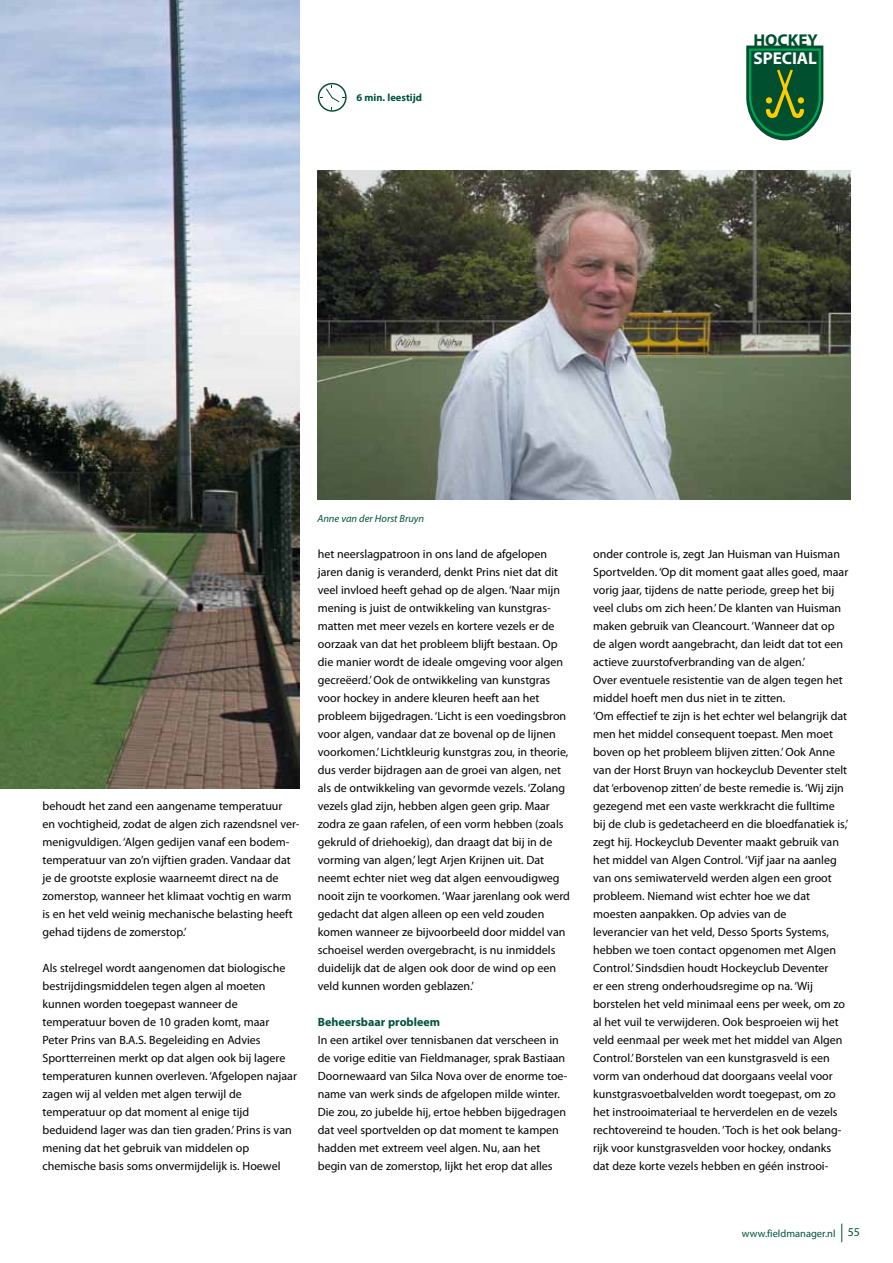
<style>
.page{position:relative;width:893px;height:1263px;background:#fff}
.page>*{position:absolute;margin:0;border:0;box-sizing:border-box;transform-origin:0 0}
.t1{font:700 17.25px "Myriad Pro";color:#fff}
.t2{font:700 17.25px "Myriad Pro";color:#004f2e}
.t3{font:12px/18px "Myriad Pro";color:#000}
.t4{font:700 12px "Myriad Pro";color:#00533d}
.t5{font:10.5px "Myriad Pro";color:#00533d}
.t6{font:italic 10.5px "Myriad Pro";color:#00533d}
.t7{font:700 10.5px "Myriad Pro";color:#00533d}
.s1{font-size:12px}
</style>
<div class="page">
<svg style="left:841px;top:1223px;width:1px;height:19px"></svg>
<img style="left:318px;top:170px;width:532px;height:330px">
<img style="left:0;top:0;width:300px;height:788px">
<svg style="left:318px;top:83px;width:29px;height:29px"></svg>
<svg style="left:746px;top:45px;width:77px;height:95px;background:#296f43"></svg>
<div style="left:798px;top:97px;width:6px;height:7px;background:#fc0;border-radius:50%"></div>
<p class="t7" style="left:357px;top:91px;width:67px">6 min. leestijd</p>
<h1 class="t2" style="left:753px;top:29px;width:66px">HOCKEY</h1>
<h1 class="t1" style="left:753px;top:47px;width:65px">SPECIAL</h1>
<p class="t3" style="left:43px;top:797px;width:259px">behoudt het zand een aangename temperatuur<br>en vochtigheid, zodat de algen zich razendsnel ver&shy;menigvuldigen. ‘Algen gedijen vanaf een bodem&shy;temperatuur van zo’n vijftien graden. Vandaar dat je de grootste explosie waarneemt direct na de zomerstop, wanneer het klimaat vochtig en warm is en het veld weinig mechanische belasting heeft gehad tijdens de zomerstop.’</p>
<p class="t3" style="left:43px;top:959px;width:256px">Als stelregel wordt aangenomen dat biologische bestrijdingsmiddelen tegen algen al moeten kunnen worden toegepast wanneer de temperatuur boven de 10 graden komt, maar Peter Prins van B.A.S. Begeleiding en Advies Sportterreinen merkt op dat algen ook bij lagere temperaturen kunnen overleven. ‘Afgelopen najaar zagen wij al velden met algen terwijl de temperatuur op dat moment al enige tijd beduidend lager was dan tien graden.’ Prins is van mening dat het gebruik van middelen op chemische basis soms onvermijdelijk is. Hoewel</p>
<p class="t6" style="left:317px;top:512px;width:108px">Anne van der Horst Bruyn</p>
<p class="t3" style="left:318px;top:545px;width:254px">het neerslagpatroon in ons land de afgelopen jaren danig is veranderd, denkt Prins niet dat dit veel invloed heeft gehad op de algen. ‘Naar mijn mening is juist de ontwikkeling van kunstgras&shy;matten met meer vezels en kortere vezels er de oorzaak van dat het probleem blijft bestaan. Op die manier wordt de ideale omgeving voor algen gecreëerd.’ Ook de ontwikkeling van kunstgras voor hockey in andere kleuren heeft aan het probleem bijgedragen. ‘Licht is een voedingsbron voor algen, vandaar dat ze bovenal op de lijnen voorkomen.’ Lichtkleurig kunstgras zou, in theorie, dus verder bijdragen aan de groei van algen, net als de ontwikkeling van gevormde vezels. ‘Zolang vezels glad zijn, hebben algen geen grip. Maar zodra ze gaan rafelen, of een vorm hebben (zoals gekruld of driehoekig), dan draagt dat bij in de vorming van algen,’ legt Arjen Krijnen uit. Dat neemt echter niet weg dat algen eenvoudigweg nooit zijn te voorkomen. ‘Waar jarenlang ook werd gedacht dat algen alleen op een veld zouden komen wanneer ze bijvoorbeeld door middel van schoeisel werden overgebracht, is nu inmiddels duidelijk dat de algen ook door de wind op een veld kunnen worden geblazen.’</p>
<p class="t4" style="left:318px;top:1014px;width:124px">Beheersbaar probleem</p>
<p class="t3" style="left:318px;top:1031px;width:251px">In een artikel over tennisbanen dat verscheen in de vorige editie van Fieldmanager, sprak Bastiaan Doornewaard van Silca Nova over de enorme toe&shy;name van werk sinds de afgelopen milde winter.<br>Die zou, zo jubelde hij, ertoe hebben bijgedragen dat veel sportvelden op dat moment te kampen hadden met extreem veel algen. Nu, aan het begin van de zomerstop, lijkt het erop dat alles</p>
<p class="t3" style="left:593px;top:545px;width:257px">onder controle is, zegt Jan Huisman van Huisman Sportvelden. ‘Op dit moment gaat alles goed, maar vorig jaar, tijdens de natte periode, greep het bij veel clubs om zich heen.’ De klanten van Huisman maken gebruik van Cleancourt. ‘Wanneer dat op de algen wordt aangebracht, dan leidt dat tot een actieve zuurstofverbranding van de algen.’<br>Over eventuele resistentie van de algen tegen het middel hoeft men dus niet in te zitten.<br>‘Om effectief te zijn is het echter wel belangrijk dat men het middel consequent toepast. Men moet boven op het probleem blijven zitten.’ Ook Anne van der Horst Bruyn van hockeyclub Deventer stelt dat ‘erbovenop zitten’ de beste remedie is. ‘Wij zijn gezegend met een vaste werkkracht die fulltime bij de club is gedetacheerd en die bloedfanatiek is,’ zegt hij. Hockeyclub Deventer maakt gebruik van het middel van Algen Control. ‘Vijf jaar na aanleg van ons semiwaterveld werden algen een groot probleem. Niemand wist echter hoe we dat moesten aanpakken. Op advies van de<br>leverancier van het veld, Desso Sports Systems, hebben we toen contact opgenomen met Algen Control.’ Sindsdien houdt Hockeyclub Deventer<br>er een streng onderhoudsregime op na. ‘Wij borstelen het veld minimaal eens per week, om zo al het vuil te verwijderen. Ook besproeien wij het veld eenmaal per week met het middel van Algen Control.’ Borstelen van een kunstgrasveld is een vorm van onderhoud dat doorgaans veelal voor kunstgrasvoetbalvelden wordt toegepast, om zo het instrooimateriaal te herverdelen en de vezels rechtovereind te houden. ‘Toch is het ook belang&shy;rijk voor kunstgrasvelden voor hockey, ondanks dat deze korte vezels hebben en géén instrooi-</p>
<p class="t5" style="left:742px;top:1227px;width:120px">www.fieldmanager.nl <span class="s1">55</span></p>
</div>
